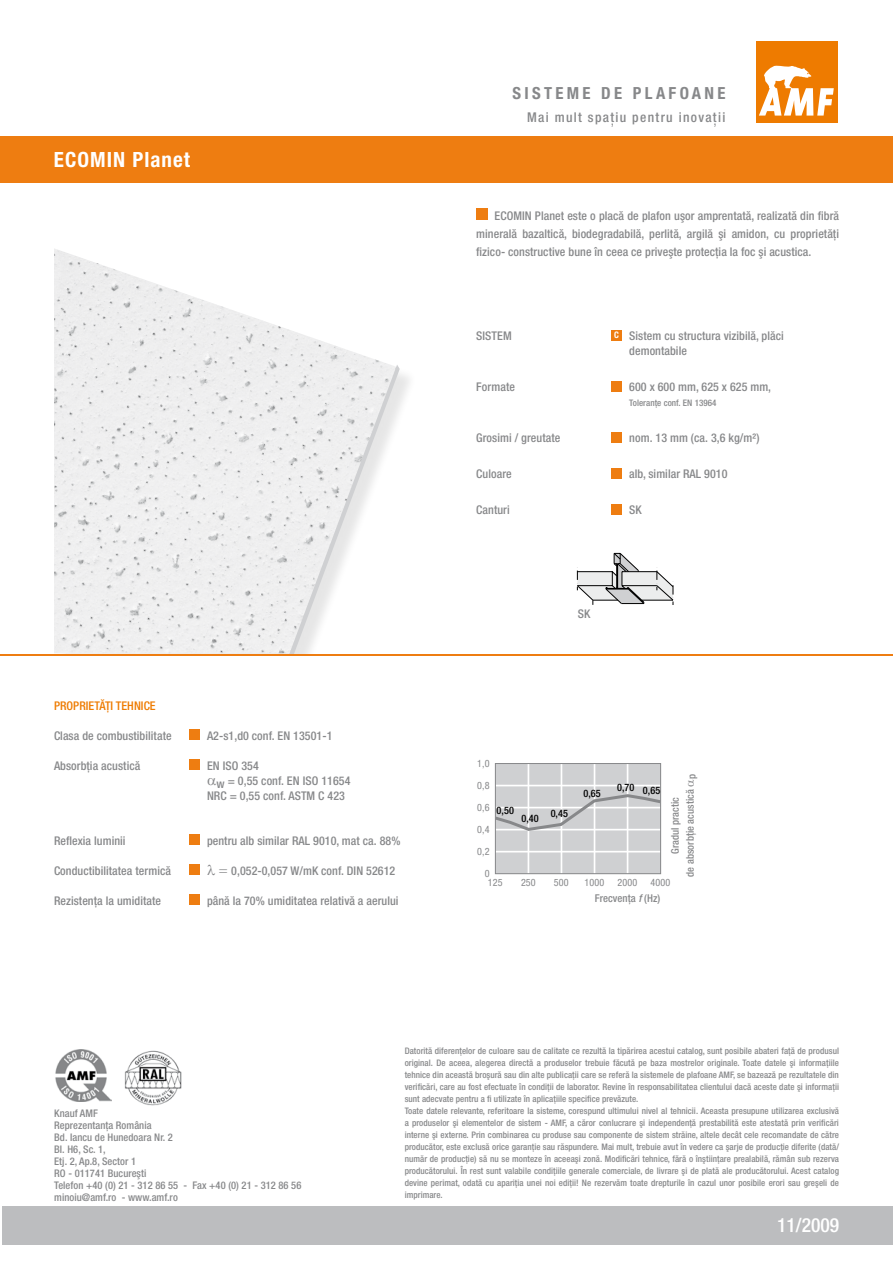
<style>
.page{position:relative;width:893px;height:1263px;background:#fff}
.page>*{position:absolute;margin:0;border:0;box-sizing:border-box;transform-origin:0 0}
.t1{font:700 condensed 21px "Helvetica Neue LT Pro";letter-spacing:.05em;color:#fff}
.t2{font:500 condensed 19.5px "Helvetica Neue LT Pro";color:#fff}
.t3{font:700 condensed 16.65px "Helvetica Neue LT Pro";letter-spacing:.2em;color:#87888a}
.t4{font:500 condensed 13.5px "Helvetica Neue LT Pro";letter-spacing:.1em;color:#87888a}
.t5{font:500 condensed 12px/18px "Helvetica Neue LT Pro";letter-spacing:.005em;color:#87888a;text-align:justify}
.t6{font:500 condensed 12px "Helvetica Neue LT Pro";letter-spacing:.005em;color:#ee7b00}
.t7{font:500 condensed 10.8px "Helvetica Neue LT Pro";letter-spacing:.005em;color:#87888a}
.t8{font:500 condensed 10.5px/12px "Helvetica Neue LT Pro";letter-spacing:.005em;color:#87888a}
.t9{font:500 condensed 10.2px "Helvetica Neue LT Pro";letter-spacing:.005em;color:#000}
.t10{font:condensed 10.05px/21.9px "Helvetica Neue LT Pro";letter-spacing:.01em;color:#87888a;text-align:right}
.t11{font:500 condensed 9px/12px "Helvetica Neue LT Pro";letter-spacing:.005em;color:#87888a}
.s1{font-weight:400}
.s2{font-style:italic}
</style>
<div class="page">
<div style="left:56px;top:251px;width:369px;height:428px;background:#000;opacity:.1"></div>
<img style="left:54px;top:249px;width:344px;height:404px">
<svg style="left:289px;top:365px;width:111px;height:289px"></svg>
<div style="left:2px;top:1206px;width:891px;height:39px;background:#bcbdbf"></div>
<div style="left:0;top:136px;width:893px;height:47px;background:#ee7d11"></div>
<div style="left:54px;top:656px;width:329px;height:43px;background:#fff"></div>
<hr style="left:0;top:655px;width:893px;height:1px;background:#ee7d11">
<img style="left:124px;top:1050px;width:58px;height:56px">
<div style="left:476px;top:208px;width:12px;height:12px;background:#ee7d11"></div>
<div style="left:611px;top:330px;width:11px;height:10px;background:#ee7d11"></div>
<div style="left:611px;top:381px;width:11px;height:10px;background:#ee7d11"></div>
<div style="left:611px;top:432px;width:11px;height:10px;background:#ee7d11"></div>
<div style="left:611px;top:468px;width:11px;height:10px;background:#ee7d11"></div>
<div style="left:611px;top:504px;width:11px;height:10px;background:#ee7d11"></div>
<div style="left:189px;top:729px;width:11px;height:11px;background:#ee7d11"></div>
<div style="left:189px;top:759px;width:11px;height:11px;background:#ee7d11"></div>
<div style="left:189px;top:834px;width:11px;height:11px;background:#ee7d11"></div>
<div style="left:189px;top:864px;width:11px;height:11px;background:#ee7d11"></div>
<div style="left:189px;top:894px;width:11px;height:11px;background:#ee7d11"></div>
<img style="left:55px;top:1050px;width:57px;height:51px">
<svg style="left:577px;top:553px;width:97px;height:52px"></svg>
<div style="left:495px;top:763px;width:166px;height:111px;background:#cfd0d2"></div>
<hr style="left:528px;top:763px;width:1px;height:111px;background:#fff">
<hr style="left:561px;top:763px;width:1px;height:111px;background:#fff">
<hr style="left:594px;top:763px;width:1px;height:111px;background:#fff">
<hr style="left:627px;top:763px;width:1px;height:111px;background:#fff">
<hr style="left:495px;top:785px;width:166px;height:1px;background:#fff">
<hr style="left:495px;top:851px;width:166px;height:1px;background:#fff">
<div style="left:495px;top:763px;width:166px;height:111px;border:1px solid #87888a"></div>
<svg style="left:494px;top:793px;width:168px;height:39px"></svg>
<div style="left:756px;top:41px;width:82px;height:82px;background:#ee7b00"></div>
<svg style="left:759px;top:65px;width:75px;height:51px"></svg>
<h1 class="t1" style="left:54px;top:147px;width:138px">ECOMIN Planet</h1>
<h3 class="t6" style="left:54px;top:698px;width:103px">PROPRIETĂŢI TEHNICE</h3>
<h3 class="t5" style="left:54px;top:726px;width:119px">Clasa de combustibilitate</h3>
<h3 class="t5" style="left:207px;top:726px;width:127px">A2-s1,d0 conf. EN 13501-1</h3>
<h3 class="t5" style="left:54px;top:756px;width:88px">Absorbţia acustică</h3>
<h3 class="t5" style="left:207px;top:756px;width:53px">EN ISO 354</h3>
<h3 class="t5" style="left:217px;top:771px;width:135px">w = 0,55 conf. EN ISO 11654</h3>
<h3 class="t5" style="left:207px;top:786px;width:139px">NRC = 0,55 conf. ASTM C 423</h3>
<h3 class="t5" style="left:54px;top:831px;width:73px">Reflexia luminii</h3>
<h3 class="t5" style="left:207px;top:831px;width:195px">pentru alb similar RAL 9010, mat ca. 88%</h3>
<h3 class="t5" style="left:54px;top:861px;width:119px">Conductibilitatea termică</h3>
<h3 class="t5" style="left:231px;top:861px;width:166px">0,052-0,057 W/mK conf. DIN 52612</h3>
<h3 class="t5" style="left:54px;top:891px;width:109px">Rezistenţa la umiditate</h3>
<h3 class="t5" style="left:207px;top:891px;width:193px">până la 70% umiditatea relativă a aerului</h3>
<h3 class="t3" style="left:512px;top:83px;width:215px">SISTEME DE PLAFOANE</h3>
<h3 class="t4" style="left:527px;top:109px;width:200px">Mai mult spat<span class="s1">‚</span>iu pentru inovat<span class="s1">‚</span>ii</h3>
<h3 class="t5" style="left:476px;top:206px;width:364px;text-indent:18px">ECOMIN Planet este o placă de plafon uşor amprentată, realizată din fibră minerală bazaltică, biodegradabilă, perlită, argilă şi amidon, cu proprietăţi fizico- constructive bune în ceea ce priveşte protecţia la foc şi acustica.</h3>
<h3 class="t5" style="left:476px;top:327px;width:37px">SISTEM</h3>
<h3 class="t5" style="left:629px;top:328px;width:156px;line-height:15px;text-indent:-15px"><sup>C</sup> Sistem cu structura vizibilă, plăci demontabile</h3>
<h3 class="t5" style="left:476px;top:378px;width:40px">Formate</h3>
<h3 class="t5" style="left:629px;top:378px;width:143px">600 x 600 mm, 625 x 625 mm,</h3>
<p class="t11" style="left:629px;top:397px;width:89px">Toleranţe conf. EN 13964</p>
<h3 class="t5" style="left:476px;top:429px;width:86px">Grosimi / greutate</h3>
<h3 class="t5" style="left:629px;top:429px;width:132px">nom. 13 mm (ca. 3,6 kg/m²)</h3>
<h3 class="t5" style="left:476px;top:465px;width:37px">Culoare</h3>
<h3 class="t5" style="left:629px;top:465px;width:100px">alb, similar RAL 9010</h3>
<h3 class="t5" style="left:476px;top:501px;width:35px">Canturi</h3>
<h3 class="t5" style="left:629px;top:501px;width:14px">SK</h3>
<h3 class="t5" style="left:578px;top:604px;width:14px">SK</h3>
<p class="t10" style="left:477px;top:753px;width:14px">1,0<br>0,8<br>0,6<br>0,4<br>0,2<br>0</p>
<p class="t9" style="left:497px;top:804px;width:19px">0,50</p>
<p class="t9" style="left:521px;top:813px;width:19px">0,40</p>
<p class="t9" style="left:551px;top:807px;width:19px">0,45</p>
<p class="t9" style="left:583px;top:787px;width:19px">0,65</p>
<p class="t9" style="left:617px;top:783px;width:45px">0,70 0,65</p>
<p class="t8" style="left:667px;top:877px;width:104px;line-height:15px;text-align:center;rotate:-90deg">Gradul practic<br>de absorbţie acustică p</p>
<p class="t10" style="left:488px;top:872px;width:16px">125</p>
<p class="t10" style="left:521px;top:872px;width:16px">250</p>
<p class="t10" style="left:554px;top:872px;width:16px">500</p>
<p class="t10" style="left:584px;top:872px;width:21px">1000</p>
<p class="t10" style="left:618px;top:872px;width:21px">2000</p>
<p class="t10" style="left:651px;top:872px;width:21px">4000</p>
<p class="t7" style="left:595px;top:892px;width:67px">Frecvenţa <span class="s2">f</span> (Hz)</p>
<p class="t8" style="left:54px;top:1107px;width:249px">Knauf AMF<br>Reprezentanţa România<br>Bd. Iancu de Hunedoara Nr. 2<br>BI. H6, Sc. 1,<br>Etj. 2, Ap.8, Sector 1<br>RO - 011741 Bucureşti<br>Telefon +40 (0) 21 - 312 86 55 - Fax +40 (0) 21 - 312 86 56 minoiu@amf.ro - www.amf.ro</p>
<p class="t11" style="left:405px;top:1045px;width:436px">Datorită diferenţelor de culoare sau de calitate ce rezultă la tipărirea acestui catalog, sunt posibile abateri faţă de produsul original. De aceea, alegerea directă a produselor trebuie făcută pe baza mostrelor originale. Toate datele şi informaţiile tehnice din această broşură sau din alte publicaţii care se referă la sistemele de plafoane AMF, se bazează pe rezultatele din verificări, care au fost efectuate în condiţii de laborator. Revine în responsabilitatea clientului dacă aceste date şi informaţii sunt adecvate pentru a fi utilizate în aplicaţiile specifice prevăzute.<br>Toate datele relevante, referitoare la sisteme, corespund ultimului nivel al tehnicii. Aceasta presupune utilizarea exclusivă a produselor şi elementelor de sistem - AMF, a căror conlucrare şi independenţă prestabilită este atestată prin verificări interne şi externe. Prin combinarea cu produse sau componente de sistem străine, altele decât cele recomandate de către producător, este exclusă orice garanţie sau răspundere. Mai mult, trebuie avut în vedere ca şarje de producţie diferite (dată/ număr de producţie) să nu se monteze în aceeaşi zonă. Modificări tehnice, fără o înştiinţare prealabilă, rămân sub rezerva producătorului. În rest sunt valabile condiţiile generale comerciale, de livrare şi de plată ale producătorului. Acest catalog devine perimat, odată cu apariţia unei noi ediţii! Ne rezervăm toate drepturile în cazul unor posibile erori sau greşeli de imprimare.</p>
<h2 class="t2" style="left:777px;top:1214px;width:63px">11/2009</h2>
</div>
